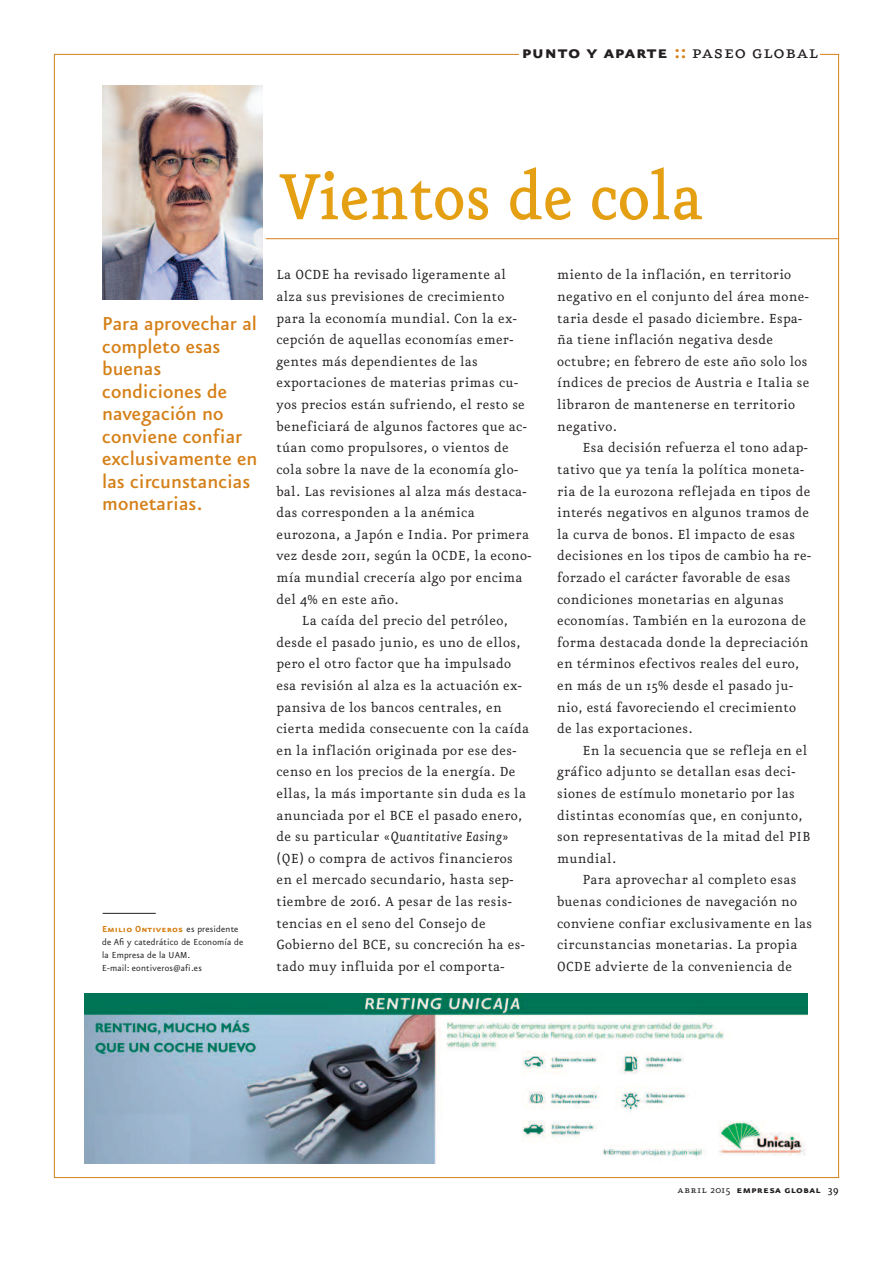
<style>
.page{position:relative;width:893px;height:1263px;background:#fff}
.page>*{position:absolute;margin:0;border:0;box-sizing:border-box;transform-origin:0 0}
.t1{font:500 78px "Eureka";color:#e49f13;scale:.9 1}
.t2{font:500 22.5px/22.5px "Eureka Sans";color:#d58018}
.t3{font:21.9px "Eureka Sans Bold Caps";letter-spacing:.025em;color:#231f20}
.t4{font:15.75px/21.6px "Eureka";letter-spacing:.02em;color:#231f20}
.t5{font:italic 15.75px "Eureka";letter-spacing:.02em;color:#231f20}
.t6{font:12px "Eureka Sans Bold Caps";letter-spacing:.025em;color:#231f20}
.t7{font:10.5px/12.8px "Eureka Sans";letter-spacing:.015em;color:#231f20}
.t8{font:10.5px "Eureka Sans Bold Caps";letter-spacing:.015em;color:#d58018}
.s1{color:#d58018}
.s2{font-family:"Eureka Small Caps"}
.s3{font-family:"Eureka Sans";color:#231f20}
.s4{font-style:normal}
.s5{font-family:"Eureka"}
.s6{font-family:"Eureka";font-weight:500}
</style>
<div class="page">
<img style="left:85px;top:993px;width:723px;height:170px">
<hr style="left:266px;top:238px;width:573px;height:1px;background:#d58018">
<img style="left:102px;top:85px;width:160px;height:215px">
<hr style="left:103px;top:913px;width:53px;height:1px;background:#231f20">
<h3 class="t3" style="left:521px;top:41px;width:298px">punto y aparte <span class="s1">::</span> <span class="s2">paseo global</span></h3>
<h2 class="t2" style="left:102px;top:311px;width:157px">Para aprovechar al completo esas buenas condiciones de navegación no conviene confiar exclusivamente en las circunstancias monetarias.</h2>
<p class="t8" style="left:102px;top:924px;width:138px">Emilio Ontiveros <span class="s3">es presidente</span></p>
<p class="t7" style="left:102px;top:936px;width:143px">de Afi y catedrático de Economía de la Empresa de la UAM.<br>E-mail: eontiveros@afi.es</p>
<h1 class="t1" style="left:279px;top:159px;width:472px">Vientos de cola</h1>
<p class="t4" style="left:276px;top:265px;width:231px">La OCDE ha revisado ligeramente al</p>
<p class="t4" style="left:276px;top:286px;width:229px">alza sus previsiones de crecimiento</p>
<p class="t4" style="left:276px;top:308px;width:242px">para la economía mundial. Con la ex-</p>
<p class="t4" style="left:276px;top:330px;width:238px">cepción de aquellas economías emer-</p>
<p class="t4" style="left:276px;top:351px;width:203px">gentes más dependientes de las</p>
<p class="t4" style="left:276px;top:373px;width:243px">exportaciones de materias primas cu-</p>
<p class="t4" style="left:276px;top:394px;width:250px">yos precios están sufriendo, el resto se</p>
<p class="t4" style="left:276px;top:416px;width:252px">beneficiará de algunos factores que ac-</p>
<p class="t4" style="left:276px;top:438px;width:234px">túan como propulsores, o vientos de</p>
<p class="t4" style="left:276px;top:459px;width:243px">cola sobre la nave de la economía glo-</p>
<p class="t4" style="left:276px;top:481px;width:251px">bal. Las revisiones al alza más destaca-</p>
<p class="t4" style="left:276px;top:502px;width:200px">das corresponden a la anémica</p>
<p class="t4" style="left:276px;top:524px;width:254px">eurozona, a Japón e India. Por primera</p>
<p class="t4" style="left:276px;top:546px;width:257px">vez desde 2011, según la OCDE, la econo-</p>
<p class="t4" style="left:276px;top:567px;width:248px">mía mundial crecería algo por encima</p>
<p class="t4" style="left:276px;top:589px;width:124px">del 4% en este año.</p>
<p class="t4" style="left:302px;top:610px;width:207px">La caída del precio del petróleo,</p>
<p class="t4" style="left:276px;top:632px;width:246px">desde el pasado junio, es uno de ellos,</p>
<p class="t4" style="left:276px;top:654px;width:236px">pero el otro factor que ha impulsado</p>
<p class="t4" style="left:276px;top:675px;width:247px">esa revisión al alza es la actuación ex-</p>
<p class="t4" style="left:276px;top:697px;width:227px">pansiva de los bancos centrales, en</p>
<p class="t4" style="left:276px;top:718px;width:254px">cierta medida consecuente con la caída</p>
<p class="t4" style="left:276px;top:740px;width:241px">en la inflación originada por ese des-</p>
<p class="t4" style="left:276px;top:762px;width:240px">censo en los precios de la energía. De</p>
<p class="t4" style="left:276px;top:783px;width:251px">ellas, la más importante sin duda es la</p>
<p class="t4" style="left:276px;top:805px;width:247px">anunciada por el BCE el pasado enero,</p>
<p class="t5" style="left:276px;top:829px;width:234px"><span class="s4">de su particular «</span>Quantitative Easing<span class="s4">»</span></p>
<p class="t4" style="left:276px;top:848px;width:238px">(QE) o compra de activos financieros</p>
<p class="t4" style="left:276px;top:870px;width:239px">en el mercado secundario, hasta sep-</p>
<p class="t4" style="left:276px;top:891px;width:237px">tiembre de 2016. A pesar de las resis-</p>
<p class="t4" style="left:276px;top:913px;width:211px">tencias en el seno del Consejo de</p>
<p class="t4" style="left:276px;top:934px;width:250px">Gobierno del BCE, su concreción ha es-</p>
<p class="t4" style="left:276px;top:956px;width:230px">tado muy influida por el comporta-</p>
<p class="t4" style="left:557px;top:265px;width:254px">miento de la inflación, en territorio negativo en el conjunto del área mone&shy;taria desde el pasado diciembre. Espa&shy;ña tiene inflación negativa desde octubre; en febrero de este año solo los índices de precios de Austria e Italia se libraron de mantenerse en territorio negativo.</p>
<p class="t4" style="left:557px;top:438px;width:255px;text-indent:26px">Esa decisión refuerza el tono adap&shy;tativo que ya tenía la política moneta&shy;ria de la eurozona reflejada en tipos de interés negativos en algunos tramos de la curva de bonos. El impacto de esas decisiones en los tipos de cambio ha re&shy;forzado el carácter favorable de esas condiciones monetarias en algunas economías. También en la eurozona de forma destacada donde la depreciación en términos efectivos reales del euro, en más de un 15% desde el pasado ju&shy;nio, está favoreciendo el crecimiento de las exportaciones.</p>
<p class="t4" style="left:557px;top:740px;width:255px;text-indent:26px">En la secuencia que se refleja en el gráfico adjunto se detallan esas deci&shy;siones de estímulo monetario por las distintas economías que, en conjunto, son representativas de la mitad del PIB mundial.</p>
<p class="t4" style="left:557px;top:870px;width:257px;text-indent:26px">Para aprovechar al completo esas buenas condiciones de navegación no conviene confiar exclusivamente en las circunstancias monetarias. La propia OCDE advierte de la conveniencia de</p>
<p class="t6" style="left:677px;top:1184px;width:162px"><span class="s2">abril</span> <span class="s5">2015</span> empresa global <span class="s6">39</span></p>
</div>
